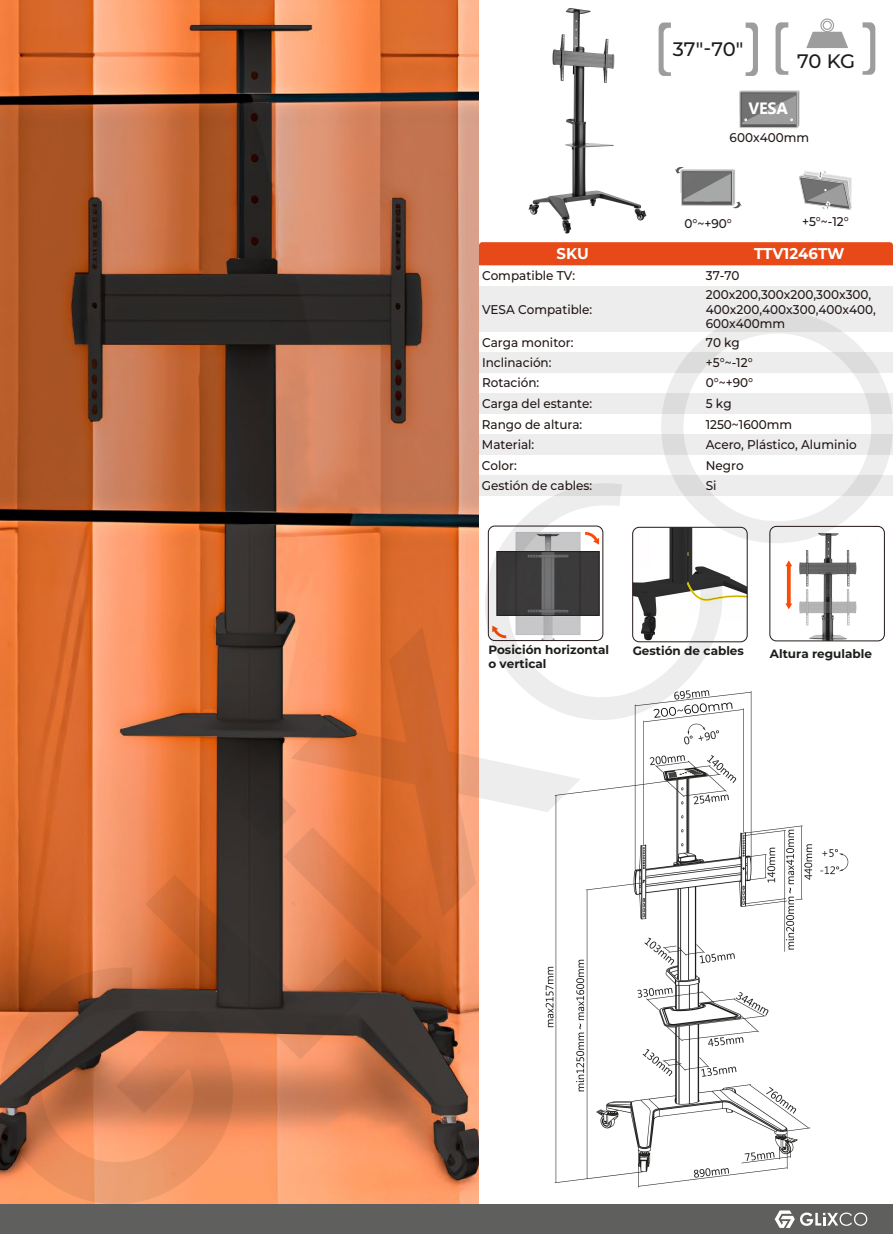
<style>
.page{position:relative;width:893px;height:1234px;background:#fff}
.page>*{position:absolute;margin:0;border:0;box-sizing:border-box;transform-origin:0 0}
.t1{font:500 19.5px "Montserrat";letter-spacing:-.02em;color:#1d1d1b}
.t2{font:700 16.35px "Leelawadee UI";color:#fff}
.t3{font:700 15.6px "Montserrat";color:#fff;scale:.96 1}
.t4{font:500 12.6px/14.4px "Montserrat";color:#231916;scale:.95 1}
.t5{font:700 12px/14.4px "Montserrat";color:#1d1d1b}
</style>
<div class="page">
<img style="left:545px;top:691px;width:304px;height:497px">
<img style="left:0;top:0;width:479px;height:1204px">
<div style="left:479px;top:242px;width:413px;height:23px;background:#e74a18"></div>
<div style="left:479px;top:352px;width:413px;height:20px;background:#ededee"></div>
<div style="left:479px;top:286px;width:413px;height:46px;background:#ededee"></div>
<div style="left:479px;top:393px;width:413px;height:21px;background:#ededee"></div>
<div style="left:479px;top:434px;width:413px;height:21px;background:#ededee"></div>
<div style="left:479px;top:476px;width:413px;height:20px;background:#ededee"></div>
<div style="left:0;top:1204px;width:892px;height:29px;background:#5f5f5d"></div>
<svg style="left:774px;top:1210px;width:93px;height:17px"></svg>
<svg style="left:723px;top:641px;width:21px;height:2px"></svg>
<img style="left:723px;top:574px;width:24px;height:67px">
<div style="left:679px;top:621px;width:65px;height:20px;background:#fff"></div>
<img style="left:771px;top:543px;width:113px;height:97px">
<div style="left:769px;top:526px;width:44px;height:19px;background:#fff"></div>
<svg style="left:856px;top:543px;width:29px;height:32px"></svg>
<div style="left:769px;top:526px;width:115px;height:115px;border:1px solid #231916;border-radius:7px"></div>
<svg style="left:745px;top:23px;width:12px;height:53px"></svg>
<svg style="left:658px;top:23px;width:12px;height:53px"></svg>
<div style="left:820px;top:18px;width:14px;height:14px;border:1px solid #9d9d9e;border-radius:50%"></div>
<div style="left:822px;top:21px;width:9px;height:9px;border:1px solid #9d9d9e;border-radius:50%"></div>
<svg style="left:806px;top:32px;width:42px;height:16px"></svg>
<svg style="left:862px;top:22px;width:13px;height:53px"></svg>
<svg style="left:775px;top:22px;width:13px;height:53px"></svg>
<svg style="left:739px;top:90px;width:60px;height:38px;background:#8b8a8b"></svg>
<svg style="left:675px;top:167px;width:66px;height:41px"></svg>
<svg style="left:799px;top:171px;width:52px;height:39px"></svg>
<img style="left:528px;top:8px;width:119px;height:226px">
<svg style="left:0;top:966px;width:234px;height:238px;background:#be734d"></svg>
<svg style="left:290px;top:626px;width:290px;height:290px"></svg>
<svg style="left:484px;top:483px;width:239px;height:239px"></svg>
<svg style="left:659px;top:311px;width:233px;height:232px;fill:#ededee"></svg>
<svg style="left:145px;top:781px;width:277px;height:278px;background:#a25d39"></svg>
<h1 class="t1" style="left:672px;top:36px;width:72px">37"-70"</h1>
<h1 class="t1" style="left:797px;top:48px;width:60px">70 KG</h1>
<p class="t2" style="left:748px;top:96px;width:41px">VESA</p>
<p class="t4" style="left:729px;top:130px;width:85px">600x400mm</p>
<p class="t3" style="left:556px;top:242px;width:35px">SKU</p>
<p class="t4" style="left:482px;top:268px;width:99px">Compatible TV:</p>
<p class="t4" style="left:482px;top:301px;width:118px">VESA Compatible:</p>
<p class="t4" style="left:684px;top:215px;width:51px">0°~+90°</p>
<p class="t4" style="left:705px;top:268px;width:37px">37-70</p>
<p class="t4" style="left:801px;top:214px;width:51px">+5°~-12°</p>
<p class="t3" style="left:754px;top:242px;width:96px">TTV1246TW</p>
<p class="t4" style="left:705px;top:287px;width:180px">200x200,300x200,300x300,<br>400x200,400x300,400x400,<br>600x400mm</p>
<p class="t4" style="left:482px;top:334px;width:98px">Carga monitor:</p>
<p class="t4" style="left:705px;top:334px;width:37px">70 kg</p>
<p class="t4" style="left:482px;top:355px;width:75px">Inclinación:</p>
<p class="t4" style="left:705px;top:355px;width:51px">+5°~-12°</p>
<p class="t4" style="left:482px;top:375px;width:62px">Rotación:</p>
<p class="t4" style="left:705px;top:375px;width:51px">0°~+90°</p>
<p class="t4" style="left:482px;top:396px;width:118px">Carga del estante:</p>
<p class="t4" style="left:705px;top:396px;width:29px">5 kg</p>
<p class="t4" style="left:482px;top:416px;width:107px">Rango de altura:</p>
<p class="t4" style="left:705px;top:416px;width:92px">1250~1600mm</p>
<p class="t4" style="left:482px;top:437px;width:57px">Material:</p>
<p class="t4" style="left:705px;top:437px;width:160px">Acero, Plástico, Aluminio</p>
<p class="t4" style="left:482px;top:457px;width:38px">Color:</p>
<p class="t4" style="left:705px;top:457px;width:41px">Negro</p>
<p class="t4" style="left:482px;top:478px;width:118px">Gestión de cables:</p>
<p class="t4" style="left:705px;top:478px;width:13px">Si</p>
<p class="t5" style="left:488px;top:641px;width:122px">Posición horizontal o vertical</p>
<p class="t5" style="left:632px;top:642px;width:113px">Gestión de cables</p>
<p class="t5" style="left:769px;top:646px;width:104px">Altura regulable</p>
</div>
